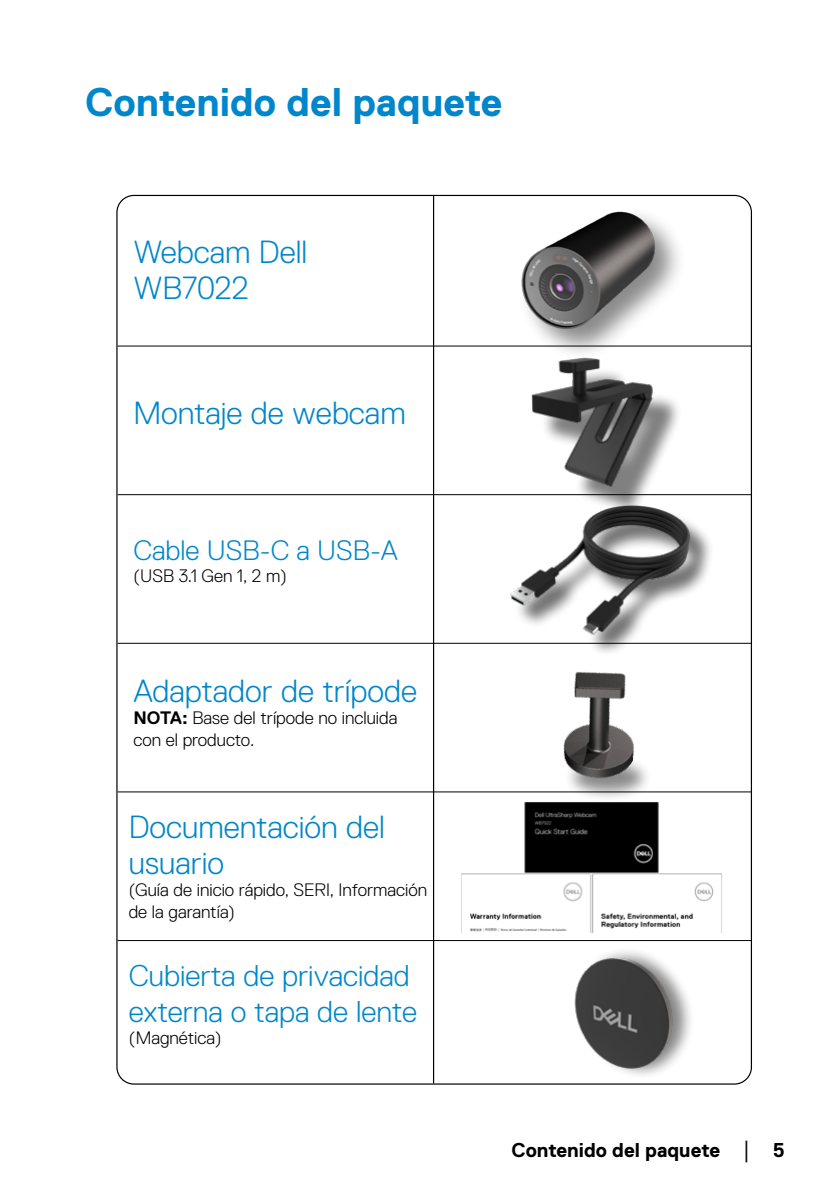
<style>
.page{position:relative;width:840px;height:1191px;background:#fff}
.page>*{position:absolute;margin:0;border:0;box-sizing:border-box;transform-origin:0 0}
.Head1-0801{font:700 40px "Dell Replica";color:#0087cb}
.Head2{font:300 32px/36px "Dell Replica";color:#0087cb}
.Head2-2{font:300 30px/36px "Dell Replica";color:#0087cb}
.Head2-3{font:300 28px "Dell Replica";color:#0087cb}
.t1{font:700 20px "Dell Replica";color:#000}
.Head2-4{font:300 18px/22px "Dell Replica";color:#000}
.s1{font-weight:700}
.s2{font-family:"Times New Roman";font-weight:400;font-size:18px}
</style>
<div class="page">
<img style="left:474px;top:495px;width:238px;height:148px">
<img style="left:499px;top:941px;width:209px;height:135px">
<hr style="left:117px;top:346px;width:634px;height:1px;background:#000">
<hr style="left:117px;top:494px;width:634px;height:1px;background:#000">
<hr style="left:117px;top:643px;width:634px;height:1px;background:#000">
<hr style="left:117px;top:791px;width:634px;height:1px;background:#000">
<hr style="left:117px;top:940px;width:634px;height:1px;background:#000">
<hr style="left:433px;top:196px;width:1px;height:887px;background:#000">
<img style="left:461px;top:802px;width:261px;height:130px">
<div style="left:540px;top:367px;width:141px;height:149px;background:#000;opacity:.5"></div>
<img style="left:474px;top:346px;width:245px;height:148px">
<div style="left:518px;top:207px;width:168px;height:154px;background:#000;opacity:.46"></div>
<img style="left:442px;top:196px;width:266px;height:150px">
<img style="left:485px;top:644px;width:222px;height:154px">
<p class="Head1-0801" style="left:85px;top:80px;width:418px">Contenido del paquete</p>
<p class="Head2" style="left:133px;top:234px;width:175px">Webcam Dell<br>WB7022</p>
<p class="Head2" style="left:133px;top:395px;width:273px">Montaje de webcam</p>
<p class="Head2-3" style="left:133px;top:534px;width:266px">Cable USB-C a USB-A</p>
<p class="Head2-4" style="left:133px;top:565px;width:155px">(USB 3.1 Gen 1, 2 m)</p>
<p class="Head2" style="left:133px;top:673px;width:285px">Adaptador de trípode</p>
<p class="Head2-4" style="left:133px;top:707px;width:265px"><span class="s1">NOTA:</span> Base del trípode no incluida con el producto.</p>
<p class="Head2" style="left:129px;top:808px;width:257px">Documentación del usuario</p>
<p class="Head2-4" style="left:129px;top:878px;width:300px">(Guía de inicio rápido, SERI, Información de la garantía)</p>
<p class="Head2-2" style="left:129px;top:957px;width:289px">Cubierta de privacidad externa o tapa de lente</p>
<p class="Head2-4" style="left:129px;top:1027px;width:94px">(Magnética)</p>
<p class="t1" style="left:511px;top:1138px;width:275px">Contenido del paquete <span class="s2">│</span> 5</p>
</div>
